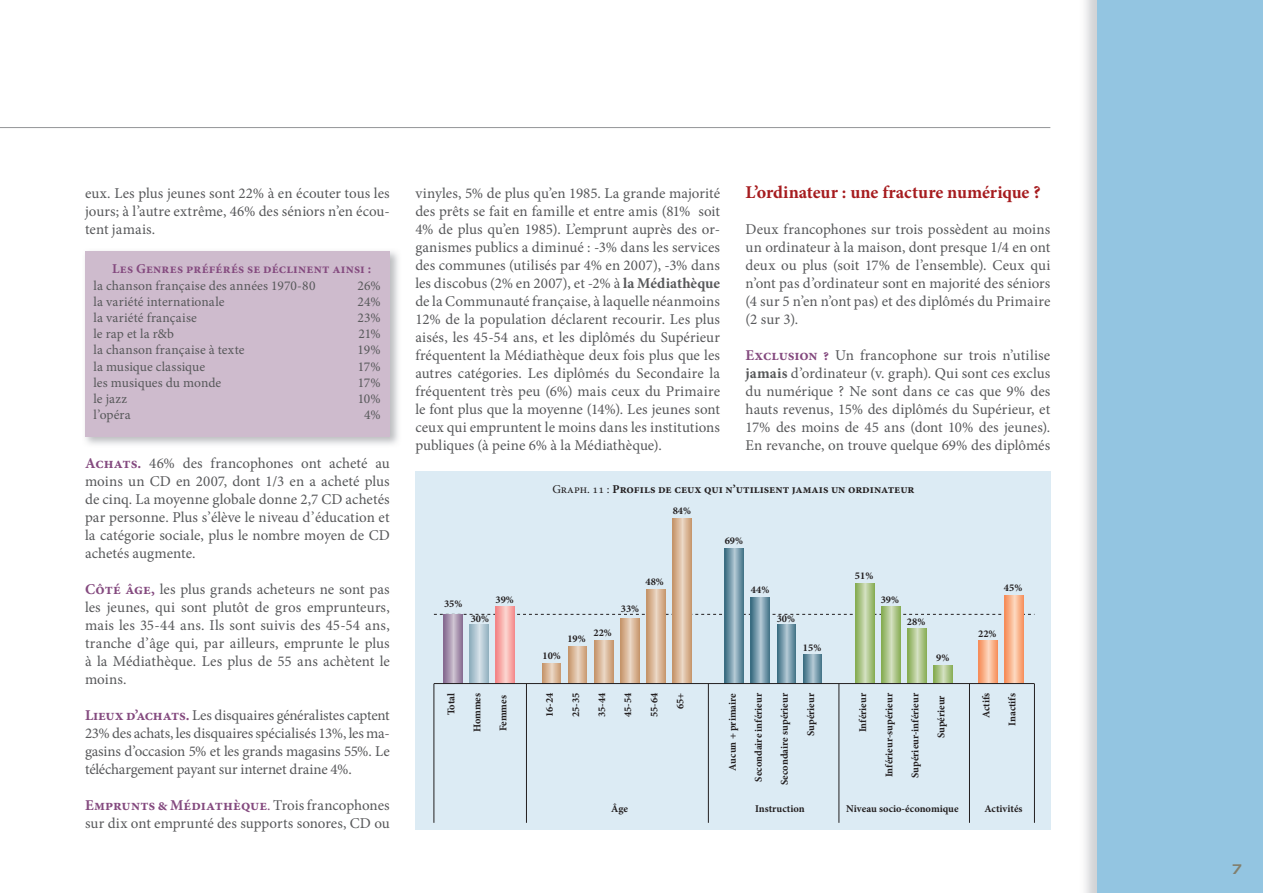
<style>
.page{position:relative;width:1263px;height:893px;background:#fff}
.page>*{position:absolute;margin:0;border:0;box-sizing:border-box;transform-origin:0 0}
.t1{font:700 18px "Minion Pro";letter-spacing:-.01em;color:#a61c1f}
.t2{font:15px/18px "Minion Pro";color:#57585a;text-align:justify}
.t3{font:13.5px "Minion Pro";letter-spacing:.01em;color:#57585a}
.t4{font:700 13.5px "Minion Pro";letter-spacing:.02em;color:#844a7f}
.t5{font:13.5px "HANDEL DB";color:#82806e}
.t6{font:700 12px "Minion Pro";color:#231f20}
.t7{font:700 10.35px "Minion Pro";color:#231f20}
.s1{font-weight:700;color:#844a7f}
.s2{color:#844a7f}
.s3{font-weight:700}
.s4{font-weight:400}
</style>
<div class="page">
<hr style="left:0;top:127px;width:1050px;height:1px;background:#939598">
<img style="left:1085px;top:0;width:13px;height:893px">
<div style="left:1098px;top:0;width:165px;height:893px;background:#93c5e1"></div>
<div style="left:415px;top:471px;width:635px;height:358px;background:#dcebf4"></div>
<svg style="left:434px;top:614px;width:600px;height:1px"></svg>
<svg style="left:443px;top:615px;width:19px;height:68px"></svg>
<svg style="left:470px;top:625px;width:18px;height:58px"></svg>
<svg style="left:496px;top:607px;width:18px;height:76px"></svg>
<svg style="left:542px;top:664px;width:19px;height:19px"></svg>
<svg style="left:568px;top:646px;width:19px;height:37px"></svg>
<svg style="left:594px;top:640px;width:19px;height:43px"></svg>
<svg style="left:620px;top:619px;width:19px;height:64px"></svg>
<svg style="left:646px;top:589px;width:19px;height:94px;background:#d8b495"></svg>
<svg style="left:672px;top:519px;width:19px;height:164px;background:#d8b596"></svg>
<svg style="left:725px;top:548px;width:18px;height:135px;background:#789cac"></svg>
<svg style="left:751px;top:597px;width:19px;height:86px;background:#7599aa"></svg>
<svg style="left:777px;top:625px;width:19px;height:58px"></svg>
<svg style="left:803px;top:654px;width:19px;height:29px"></svg>
<svg style="left:855px;top:583px;width:19px;height:100px;background:#abc487"></svg>
<svg style="left:881px;top:607px;width:19px;height:76px"></svg>
<svg style="left:907px;top:629px;width:19px;height:54px"></svg>
<svg style="left:934px;top:666px;width:18px;height:17px"></svg>
<svg style="left:978px;top:640px;width:19px;height:43px"></svg>
<svg style="left:1004px;top:595px;width:19px;height:88px;background:#f9b189"></svg>
<hr style="left:433px;top:684px;width:1px;height:139px;background:#231f20">
<hr style="left:526px;top:684px;width:1px;height:139px;background:#231f20">
<hr style="left:708px;top:684px;width:1px;height:139px;background:#231f20">
<hr style="left:838px;top:684px;width:1px;height:139px;background:#231f20">
<hr style="left:969px;top:684px;width:1px;height:139px;background:#231f20">
<hr style="left:1034px;top:684px;width:1px;height:139px;background:#231f20">
<hr style="left:434px;top:683px;width:600px;height:1px;background:#231f20">
<div style="left:85px;top:251px;width:305px;height:185px;background:#cebbcd"></div>
<p class="t2" style="left:85px;top:184px;width:306px">eux. Les plus jeunes sont 22% à en écouter tous les jours; à l’autre extrême, 46% des séniors n’en écou&shy;tent jamais.</p>
<p class="t4" style="left:112px;top:260px;width:260px">Les Genres préférés se déclinent ainsi :</p>
<p class="t3" style="left:94px;top:276px;width:223px">la chanson française des années 1970-80</p>
<p class="t3" style="left:357px;top:276px;width:25px">26%</p>
<p class="t3" style="left:94px;top:292px;width:132px">la variété internationale</p>
<p class="t3" style="left:357px;top:292px;width:25px">24%</p>
<p class="t3" style="left:94px;top:309px;width:105px">la variété française</p>
<p class="t3" style="left:358px;top:309px;width:25px">23%</p>
<p class="t3" style="left:94px;top:325px;width:82px">le rap et la r&amp;b</p>
<p class="t3" style="left:359px;top:325px;width:24px">21%</p>
<p class="t3" style="left:94px;top:341px;width:153px">la chanson française à texte</p>
<p class="t3" style="left:358px;top:341px;width:25px">19%</p>
<p class="t3" style="left:94px;top:357px;width:113px">la musique classique</p>
<p class="t3" style="left:358px;top:357px;width:24px">17%</p>
<p class="t3" style="left:94px;top:373px;width:129px">les musiques du monde</p>
<p class="t3" style="left:358px;top:373px;width:24px">17%</p>
<p class="t3" style="left:94px;top:390px;width:35px">le jazz</p>
<p class="t3" style="left:358px;top:390px;width:24px">10%</p>
<p class="t3" style="left:94px;top:406px;width:39px">l’opéra</p>
<p class="t3" style="left:364px;top:406px;width:18px">4%</p>
<p class="t2" style="left:85px;top:454px;width:306px"><span class="s1">Achats.</span> 46% des francophones ont acheté au moins un CD en 2007, dont 1/3 en a acheté plus de cinq. La moyenne globale donne 2,7 CD achetés par personne. Plus s’élève le niveau d’éducation et la catégorie sociale, plus le nombre moyen de CD achetés augmente.</p>
<p class="t2" style="left:85px;top:580px;width:306px"><span class="s1">Côté âge,</span> les plus grands acheteurs ne sont pas les jeunes, qui sont plutôt de gros emprunteurs, mais les 35-44 ans. Ils sont suivis des 45-54 ans, tranche d’âge qui, par ailleurs, emprunte le plus à la Médiathèque. Les plus de 55 ans achètent le moins.</p>
<p class="t2" style="left:85px;top:706px;width:306px"><span class="s1">Lieux d’achats.</span> Les disquaires généralistes captent 23% des achats, les disquaires spécialisés 13%, les ma&shy;gasins d’occasion 5% et les grands magasins 55%. Le téléchargement payant sur internet draine 4%.</p>
<p class="t2" style="left:85px;top:796px;width:306px"><span class="s1">Emprunts &amp; Médiathèque</span><span class="s2">.</span> Trois francophones sur dix ont emprunté des supports sonores, CD ou</p>
<p class="t2" style="left:415px;top:184px;width:306px">vinyles, 5% de plus qu’en 1985. La grande majorité des prêts se fait en famille et entre amis (81% soit 4% de plus qu’en 1985). L’emprunt auprès des or&shy;ganismes publics a diminué : -3% dans les services des communes (utilisés par 4% en 2007), -3% dans les discobus (2% en 2007), et -2% à <span class="s3">la Médiathèque </span>de la Communauté française, à laquelle néanmoins 12% de la population déclarent recourir. Les plus aisés, les 45-54 ans, et les diplômés du Supérieur fréquentent la Médiathèque deux fois plus que les autres catégories. Les diplômés du Secondaire la fréquentent très peu (6%) mais ceux du Primaire le font plus que la moyenne (14%). Les jeunes sont ceux qui empruntent le moins dans les institutions publiques (à peine 6% à la Médiathèque).</p>
<p class="t1" style="left:746px;top:180px;width:296px">L’ordinateur : une fracture numérique ?</p>
<p class="t2" style="left:746px;top:220px;width:306px">Deux francophones sur trois possèdent au moins un ordinateur à la maison, dont presque 1/4 en ont deux ou plus (soit 17% de l’ensemble). Ceux qui n’ont pas d’ordinateur sont en majorité des séniors (4 sur 5 n’en n’ont pas) et des diplômés du Primaire (2 sur 3).</p>
<p class="t2" style="left:746px;top:346px;width:306px"><span class="s1">Exclusion ?</span> Un francophone sur trois n’utilise <span class="s3">jamais</span> d’ordinateur (v. graph). Qui sont ces exclus du numérique ? Ne sont dans ce cas que 9% des hauts revenus, 15% des diplômés du Supérieur, et 17% des moins de 45 ans (dont 10% des jeunes).<br>En revanche, on trouve quelque 69% des diplômés</p>
<p class="t6" style="left:552px;top:481px;width:364px"><span class="s4">Graph. 11 :</span> Profils de ceux qui n’utilisent jamais un ordinateur</p>
<p class="t7" style="left:444px;top:597px;width:20px">35%</p>
<p class="t7" style="left:495px;top:592px;width:20px">39%</p>
<p class="t7" style="left:471px;top:612px;width:20px">30%</p>
<p class="t7" style="left:444px;top:715px;width:24px;rotate:-90deg">Total</p>
<p class="t7" style="left:470px;top:732px;width:41px;rotate:-90deg">Hommes</p>
<p class="t7" style="left:496px;top:731px;width:38px;rotate:-90deg">Femmes</p>
<p class="t7" style="left:673px;top:503px;width:20px">84%</p>
<p class="t7" style="left:725px;top:533px;width:20px">69%</p>
<p class="t7" style="left:645px;top:574px;width:20px">48%</p>
<p class="t7" style="left:751px;top:582px;width:20px">44%</p>
<p class="t7" style="left:855px;top:568px;width:20px">51%</p>
<p class="t7" style="left:1004px;top:580px;width:20px">45%</p>
<p class="t7" style="left:881px;top:592px;width:20px">39%</p>
<p class="t7" style="left:621px;top:601px;width:20px">33%</p>
<p class="t7" style="left:777px;top:611px;width:20px">30%</p>
<p class="t7" style="left:907px;top:614px;width:20px">28%</p>
<p class="t7" style="left:567px;top:631px;width:20px">19%</p>
<p class="t7" style="left:593px;top:625px;width:20px">22%</p>
<p class="t7" style="left:978px;top:626px;width:20px">22%</p>
<p class="t7" style="left:543px;top:648px;width:20px">10%</p>
<p class="t7" style="left:803px;top:640px;width:20px">15%</p>
<p class="t7" style="left:936px;top:651px;width:15px">9%</p>
<p class="t7" style="left:542px;top:717px;width:26px;rotate:-90deg">16-24</p>
<p class="t7" style="left:568px;top:717px;width:26px;rotate:-90deg">25-35</p>
<p class="t7" style="left:594px;top:717px;width:26px;rotate:-90deg">35-44</p>
<p class="t7" style="left:621px;top:717px;width:26px;rotate:-90deg">45-54</p>
<p class="t7" style="left:647px;top:717px;width:26px;rotate:-90deg">55-64</p>
<p class="t7" style="left:673px;top:709px;width:18px;rotate:-90deg">65+</p>
<p class="t7" style="left:725px;top:771px;width:79px;rotate:-90deg">Aucun + primaire</p>
<p class="t7" style="left:751px;top:782px;width:90px;rotate:-90deg">Secondaire inférieur</p>
<p class="t7" style="left:777px;top:785px;width:94px;rotate:-90deg">Secondaire supérieur</p>
<p class="t7" style="left:803px;top:736px;width:45px;rotate:-90deg">Supérieur</p>
<p class="t7" style="left:856px;top:732px;width:41px;rotate:-90deg">Inférieur</p>
<p class="t7" style="left:882px;top:777px;width:86px;rotate:-90deg">Inférieur-supérieur</p>
<p class="t7" style="left:908px;top:778px;width:86px;rotate:-90deg">Supérieur-inférieur</p>
<p class="t7" style="left:934px;top:738px;width:44px;rotate:-90deg">Supérieur</p>
<p class="t7" style="left:979px;top:718px;width:27px;rotate:-90deg">Actifs</p>
<p class="t7" style="left:1005px;top:726px;width:34px;rotate:-90deg">Inactifs</p>
<p class="t7" style="left:611px;top:802px;width:18px">Âge</p>
<p class="t7" style="left:755px;top:802px;width:51px">Instruction</p>
<p class="t7" style="left:846px;top:802px;width:114px">Niveau socio-économique</p>
<p class="t7" style="left:984px;top:802px;width:40px">Activités</p>
<p class="t5" style="left:1233px;top:860px;width:10px">7</p>
</div>
